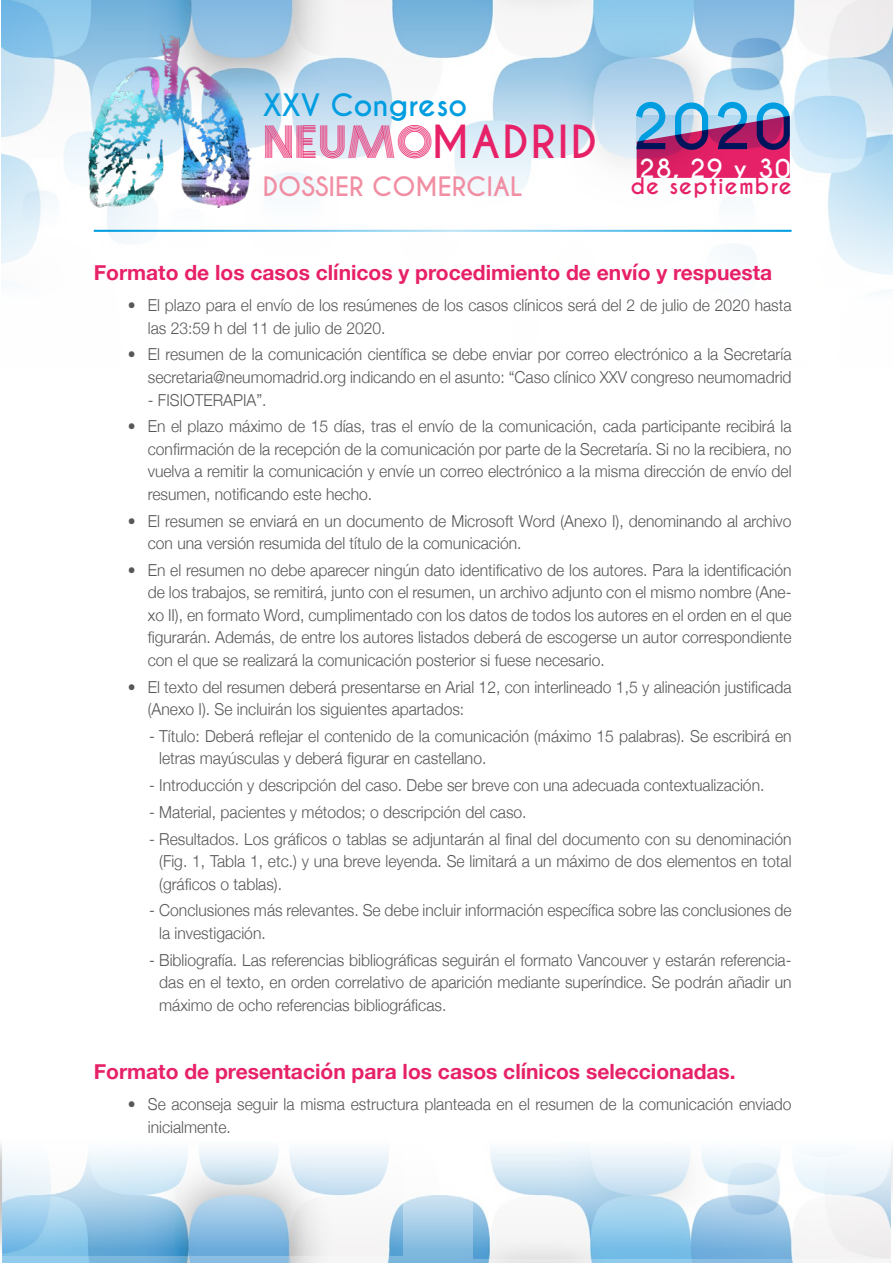
<style>
.page{position:relative;width:893px;height:1263px;background:#fff}
.page>*{position:absolute;margin:0;border:0;box-sizing:border-box;transform-origin:0 0}
.t1{font:700 59.7px "Caviar Dreams";color:#009de0}
.t2{font:700 42.75px "Caviar Dreams";letter-spacing:.05em;color:#e72168}
.t3{font:700 28.95px "Caviar Dreams";color:#009de0}
.t4{font:700 25.2px "Caviar Dreams";color:#f18ea3}
.t5{font:700 24.75px "Caviar Dreams";color:#fff}
.t6{font:700 21.45px "Caviar Dreams";letter-spacing:.05em;color:#e72168}
.t7{font:700 21px "Helvetica Neue";color:#e72168}
.t8{font:300 16.5px/22.5px "Helvetica Neue";color:#575756;scale:.95 1}
.s1{font-family:"Prisma";font-weight:400;font-size:41.7px}
</style>
<div class="page">
<svg style="left:0;top:1144px;width:893px;height:119px"></svg>
<img style="left:406px;top:0;width:70px;height:230px">
<img style="left:1px;top:0;width:405px;height:264px">
<img style="left:476px;top:0;width:417px;height:275px">
<hr style="left:94px;top:230px;width:697px;height:2px;background:#009de0">
<svg style="left:637px;top:116px;width:153px;height:62px;background:#cc4581"></svg>
<img style="left:83px;top:32px;width:176px;height:176px">
<h3 class="t3" style="left:263px;top:88px;width:206px">XXV Congreso</h3>
<h1 class="t1" style="left:632px;top:91px;width:162px">2020</h1>
<h3 class="t5" style="left:639px;top:153px;width:153px">28, 29 y 30</h3>
<h2 class="t2" style="left:263px;top:116px;width:336px"><span class="s1">NEUMO</span>MADRID</h2>
<h3 class="t4" style="left:263px;top:172px;width:261px">DOSSIER COMERCIAL</h3>
<h3 class="t6" style="left:630px;top:173px;width:163px">de septiembre</h3>
<p class="t7" style="left:94px;top:256px;width:680px">Formato de los casos clínicos y procedimiento de envío y respuesta</p>
<p class="t8" style="left:148px;top:293px;width:679px;text-indent:-20px">• El plazo para el envío de los resúmenes de los casos clínicos será del 2 de julio de 2020 hasta las 23:59 h del 11 de julio de 2020.</p>
<p class="t8" style="left:128px;top:342px;width:700px;text-align:right">• El resumen de la comunicación científica se debe enviar por correo electrónico a la Secretaría secretaria@neumomadrid.org indicando en el asunto: “Caso clínico XXV congreso neumomadrid</p>
<p class="t8" style="left:148px;top:387px;width:127px">- FISIOTERAPIA”.</p>
<p class="t8" style="left:148px;top:414px;width:679px;text-align:justify;text-indent:-20px">• En el plazo máximo de 15 días, tras el envío de la comunicación, cada participante recibirá la confirmación de la recepción de la comunicación por parte de la Secretaría. Si no la recibiera, no vuelva a remitir la comunicación y envíe un correo electrónico a la misma dirección de envío del resumen, notificando este hecho.</p>
<p class="t8" style="left:148px;top:508px;width:679px;text-indent:-20px">• El resumen se enviará en un documento de Microsoft Word (Anexo I), denominando al archivo con una versión resumida del título de la comunicación.</p>
<p class="t8" style="left:148px;top:557px;width:679px;text-align:justify;text-indent:-20px">• En el resumen no debe aparecer ningún dato identificativo de los autores. Para la identificación de los trabajos, se remitirá, junto con el resumen, un archivo adjunto con el mismo nombre (Ane&shy;xo II), en formato Word, cumplimentado con los datos de todos los autores en el orden en el que figurarán. Además, de entre los autores listados deberá de escogerse un autor correspondiente con el que se realizará la comunicación posterior si fuese necesario.</p>
<p class="t8" style="left:148px;top:674px;width:679px;text-indent:-20px">• El texto del resumen deberá presentarse en Arial 12, con interlineado 1,5 y alineación justificada (Anexo I). Se incluirán los siguientes apartados:</p>
<p class="t8" style="left:159px;top:723px;width:667px;text-indent:-10px">- Título: Deberá reflejar el contenido de la comunicación (máximo 15 palabras). Se escribirá en letras mayúsculas y deberá figurar en castellano.</p>
<p class="t8" style="left:149px;top:773px;width:649px">- Introducción y descripción del caso. Debe ser breve con una adecuada contextualización.</p>
<p class="t8" style="left:149px;top:799px;width:399px">- Material, pacientes y métodos; o descripción del caso.</p>
<p class="t8" style="left:159px;top:826px;width:667px;text-align:justify;text-indent:-10px">- Resultados. Los gráficos o tablas se adjuntarán al final del documento con su denominación (Fig. 1, Tabla 1, etc.) y una breve leyenda. Se limitará a un máximo de dos elementos en total (gráficos o tablas).</p>
<p class="t8" style="left:159px;top:898px;width:667px;text-indent:-10px">- Conclusiones más relevantes. Se debe incluir información específica sobre las conclusiones de la investigación.</p>
<p class="t8" style="left:159px;top:947px;width:667px;text-align:justify;text-indent:-10px">- Bibliografía. Las referencias bibliográficas seguirán el formato Vancouver y estarán referencia&shy;das en el texto, en orden correlativo de aparición mediante superíndice. Se podrán añadir un máximo de ocho referencias bibliográficas.</p>
<p class="t7" style="left:94px;top:1055px;width:643px">Formato de presentación para los casos clínicos seleccionadas.</p>
<p class="t8" style="left:148px;top:1092px;width:679px;text-indent:-20px">• Se aconseja seguir la misma estructura planteada en el resumen de la comunicación enviado inicialmente.</p>
</div>
